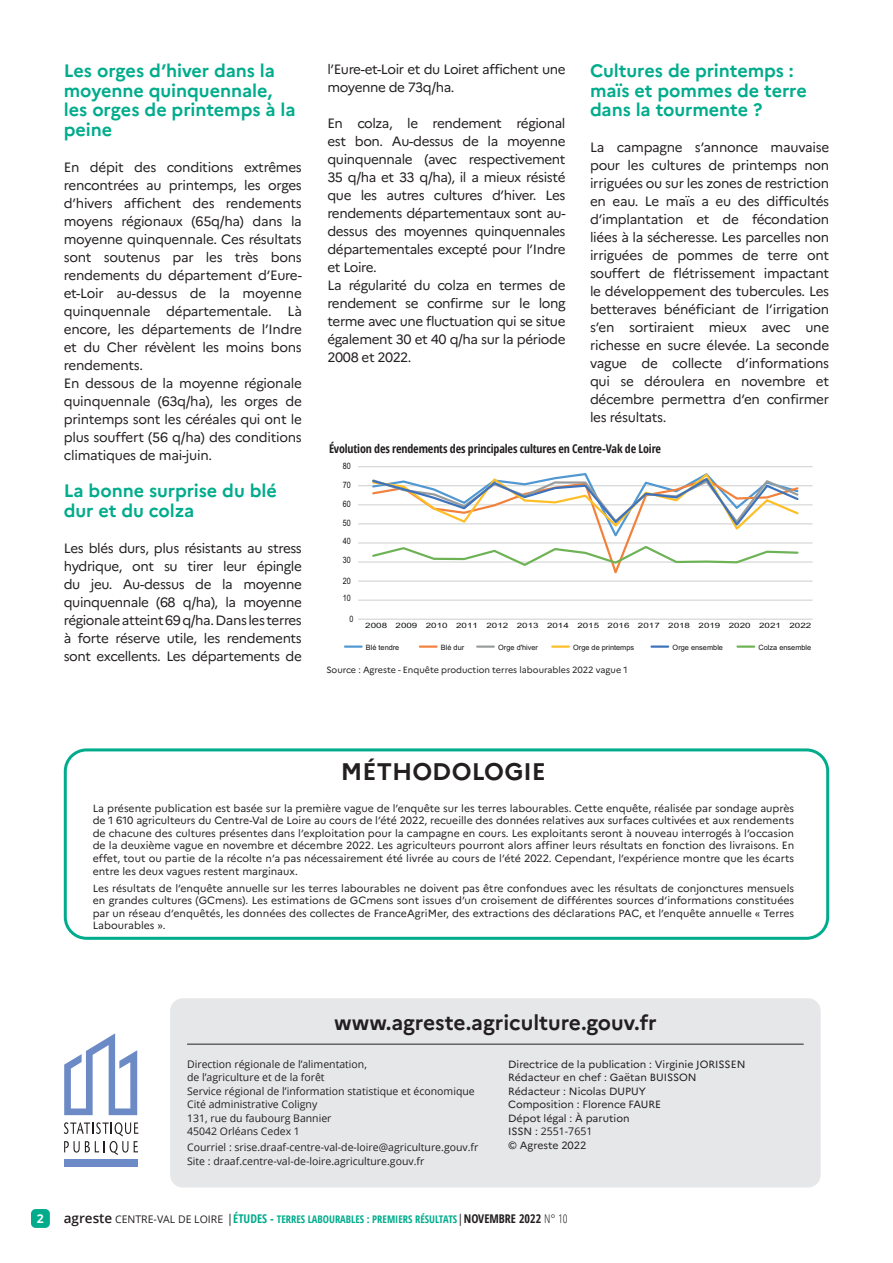
<style>
.page{position:relative;width:893px;height:1263px;background:#fff}
.page>*{position:absolute;margin:0;border:0;box-sizing:border-box;transform-origin:0 0}
.t1{font:700 24px "Marianne";color:#231f20}
.t2{font:700 21px "Marianne";color:#231f20}
.t3{font:700 18px/19.5px "Marianne";letter-spacing:-.005em;color:#00ac8c}
.t4{font:13.5px/18px "Marianne";letter-spacing:-.03em;color:#231f20;text-align:justify}
.t5{font:700 12.15px "Open Sans";color:#fff}
.Titre_Grap___Trait{font:700 12px "Open Sans Condensed";letter-spacing:-.01em;color:#231f20}
.t6{font:10.5px/12.6px "Marianne";color:#231f20;text-align:justify}
.t7{font:10.5px "Open Sans";color:#231f20}
.t8{font:700 10.5px "Open Sans Condensed";color:#00ac8c}
.Source_graph___filet{font:9px "Marianne";color:#231f20}
.t9{font:8.85px "Arial Narrow";color:#101315}
.t10{font:7.35px "Arial";color:#101315}
.t11{font:7.35px "Arial";color:#101315;scale:1.34 1}
.s1{font-family:"Open Sans"}
.s2{font-family:"Open Sans";font-weight:600;font-size:13.5px;color:#231f20}
.s3{font-family:"Open Sans";font-weight:400;color:#231f20}
.s4{font-family:"Open Sans";font-weight:400;font-size:12px;color:#231f20}
.s5{font-size:12px}
.s6{font-size:12px;color:#231f20}
.s7{font-weight:300;font-size:12px;color:#231f20}
</style>
<div class="page">
<div style="left:31px;top:1209px;width:19px;height:19px;background:#00ac8c;border-radius:5px"></div>
<hr style="left:358px;top:466px;width:455px;height:1px;background:#cfd1d0">
<hr style="left:358px;top:485px;width:455px;height:1px;background:#cfd1d0">
<hr style="left:358px;top:504px;width:455px;height:1px;background:#cfd1d0">
<hr style="left:358px;top:523px;width:455px;height:1px;background:#cfd1d0">
<hr style="left:358px;top:542px;width:455px;height:1px;background:#cfd1d0">
<hr style="left:358px;top:561px;width:455px;height:1px;background:#cfd1d0">
<hr style="left:358px;top:581px;width:455px;height:1px;background:#cfd1d0">
<hr style="left:358px;top:600px;width:455px;height:1px;background:#cfd1d0">
<hr style="left:358px;top:619px;width:455px;height:1px;background:#cfd1d0">
<svg style="left:370px;top:473px;width:430px;height:101px"></svg>
<hr style="left:345px;top:645px;width:17px;height:3px;background:#4f98d2">
<hr style="left:420px;top:645px;width:17px;height:3px;background:#f2813c">
<hr style="left:477px;top:645px;width:17px;height:3px;background:#999c9d">
<hr style="left:552px;top:645px;width:17px;height:3px;background:#fdbe26">
<hr style="left:651px;top:645px;width:17px;height:3px;background:#3d73ba">
<hr style="left:737px;top:645px;width:17px;height:3px;background:#6db255">
<div style="left:64px;top:748px;width:765px;height:192px;border:3px solid #00ac8c;border-radius:21px"></div>
<div style="left:64px;top:1159px;width:73px;height:8px;background:#6c8bc6"></div>
<svg style="left:64px;top:1122px;width:74px;height:33px"></svg>
<svg style="left:64px;top:1033px;width:73px;height:82px"></svg>
<div style="left:170px;top:998px;width:651px;height:189px;background:#e6e7e9;border-radius:13px"></div>
<hr style="left:187px;top:1044px;width:617px;height:1px;background:#231f20">
<p class="t3" style="left:64px;top:61px;width:233px">Les orges d’hiver dans la moyenne quinquennale, les orges de printemps à la peine</p>
<p class="t4" style="left:64px;top:158px;width:240px">En dépit des conditions extrêmes rencontrées au printemps, les orges d’hivers affichent des rendements moyens régionaux (65q/ha) dans la moyenne quinquennale. Ces résultats sont soutenus par les très bons rendements du département d’Eure&shy;et-Loir au-dessus de la moyenne quinquennale départementale. Là encore, les départements de l’Indre et du Cher révèlent les moins bons rendements.</p>
<p class="t4" style="left:64px;top:374px;width:240px">En dessous de la moyenne régionale quinquennale (63q/ha), les orges de printemps sont les céréales qui ont le plus souffert (56 q/ha) des conditions climatiques de mai-juin.</p>
<p class="t3" style="left:64px;top:481px;width:215px">La bonne surprise du blé dur et du colza</p>
<p class="t4" style="left:64px;top:539px;width:240px">Les blés durs, plus résistants au stress hydrique, ont su tirer leur épingle du jeu. Au-dessus de la moyenne quinquennale (68 q/ha), la moyenne régionale atteint 69 q/ha. Dans les terres à forte réserve utile, les rendements sont excellents. Les départements de</p>
<p class="t4" style="left:327px;top:60px;width:240px">l’Eure-et-Loir et du Loiret affichent une moyenne de 73q/ha.</p>
<p class="t4" style="left:327px;top:114px;width:240px">En colza, le rendement régional est bon. Au-dessus de la moyenne quinquennale (avec respectivement 35 q/ha et 33 q/ha), il a mieux résisté que les autres cultures d’hiver. Les rendements départementaux sont au&shy;dessus des moyennes quinquennales départementales excepté pour l’Indre et Loire.</p>
<p class="t4" style="left:327px;top:276px;width:240px">La régularité du colza en termes de rendement se confirme sur le long terme avec une fluctuation qui se situe également 30 et 40 q/ha sur la période 2008 et 2022.</p>
<p class="t3" style="left:590px;top:61px;width:218px">Cultures de printemps : maïs et pommes de terre dans la tourmente ?</p>
<p class="t4" style="left:590px;top:138px;width:241px">La campagne s’annonce mauvaise pour les cultures de printemps non irriguées ou sur les zones de restriction en eau. Le maïs a eu des difficultés d’implantation et de fécondation liées à la sécheresse. Les parcelles non irriguées de pommes de terre ont souffert de flétrissement impactant le développement des tubercules. Les betteraves bénéficiant de l’irrigation s’en sortiraient mieux avec une richesse en sucre élevée. La seconde vague de collecte d’informations qui se déroulera en novembre et décembre permettra d’en confirmer les résultats.</p>
<p class="Titre_Grap___Trait" style="left:329px;top:440px;width:334px">Évolution des rendements des principales cultures en Centre-Vak de Loire</p>
<p class="t9" style="left:343px;top:459px;width:10px">80</p>
<p class="t9" style="left:343px;top:478px;width:10px">70</p>
<p class="t9" style="left:343px;top:498px;width:10px">60</p>
<p class="t9" style="left:343px;top:517px;width:10px">50</p>
<p class="t9" style="left:343px;top:534px;width:10px">40</p>
<p class="t9" style="left:343px;top:554px;width:10px">30</p>
<p class="t9" style="left:343px;top:574px;width:10px">20</p>
<p class="t9" style="left:343px;top:592px;width:10px">10</p>
<p class="t9" style="left:349px;top:612px;width:6px">0</p>
<p class="t11" style="left:365px;top:621px;width:334px">2008 2009 2010 2011 2012 2013 2014 2015 2016 2017 2018 2019 2020 2021 2022</p>
<p class="t10" style="left:366px;top:643px;width:35px">Blé tendre</p>
<p class="t10" style="left:441px;top:643px;width:25px">Blé dur</p>
<p class="t10" style="left:498px;top:643px;width:41px">Orge d'hiver</p>
<p class="t10" style="left:573px;top:643px;width:62px">Orge de printemps</p>
<p class="t10" style="left:673px;top:643px;width:52px">Orge ensemble</p>
<p class="t10" style="left:758px;top:643px;width:54px">Colza ensemble</p>
<p class="Source_graph___filet" style="left:326px;top:664px;width:303px">Source : Agreste - Enquête production terres labourables 2022 vague 1</p>
<p class="t1" style="left:341px;top:756px;width:206px">MÉTHODOLOGIE</p>
<p class="t6" style="left:93px;top:802px;width:703px">La présente publication est basée sur la première vague de l’enquête sur les terres labourables. Cette enquête, réalisée par sondage auprès de 1 610 agriculteurs du Centre-Val de Loire au cours de l’été 2022, recueille des données relatives aux surfaces cultivées et aux rendements de chacune des cultures présentes dans l’exploitation pour la campagne en cours. Les exploitants seront à nouveau interrogés à l’occasion de la deuxième vague en novembre et décembre 2022. Les agriculteurs pourront alors affiner leurs résultats en fonction des livraisons. En effet, tout ou partie de la récolte n’a pas nécessairement été livrée au cours de l’été 2022. Cependant, l’expérience montre que les écarts entre les deux vagues restent marginaux.</p>
<p class="t6" style="left:93px;top:881px;width:703px">Les résultats de l’enquête annuelle sur les terres labourables ne doivent pas être confondues avec les résultats de conjonctures mensuels en grandes cultures (GCmens). Les estimations de GCmens sont issues d’un croisement de différentes sources d’informations constituées par un réseau d’enquêtés, les données des collectes de FranceAgriMer, des extractions des déclarations PAC, et l’enquête annuelle « Terres Labourables ».</p>
<p class="t2" style="left:334px;top:1010px;width:324px">www.agreste.agriculture.gouv.fr</p>
<p class="t7" style="left:187px;top:1057px;width:181px">Direction régionale de l’alimentation,</p>
<p class="t7" style="left:187px;top:1070px;width:139px">de l’agriculture et de la forêt</p>
<p class="t7" style="left:187px;top:1084px;width:289px">Service régional de l’information statistique et économique</p>
<p class="t7" style="left:187px;top:1097px;width:132px">Cité administrative Coligny</p>
<p class="t7" style="left:187px;top:1111px;width:146px">131, rue du faubourg Bannier</p>
<p class="t7" style="left:187px;top:1124px;width:114px">45042 Orléans Cedex 1</p>
<p class="t7" style="left:187px;top:1140px;width:293px">Courriel : srise.draaf-centre-val-de-loire@agriculture.gouv.fr</p>
<p class="t7" style="left:187px;top:1153px;width:239px">Site : draaf.centre-val-de-loire.agriculture.gouv.fr</p>
<p class="t6" style="left:508px;top:1058px;width:239px">Directrice de la publication : Virginie JORISSEN</p>
<p class="t6" style="left:508px;top:1071px;width:190px">Rédacteur en chef : Gaëtan BUISSON</p>
<p class="t6" style="left:508px;top:1085px;width:139px">Rédacteur : Nicolas DUPUY</p>
<p class="t6" style="left:508px;top:1098px;width:155px">Composition : Florence FAURE</p>
<p class="t6" style="left:508px;top:1111px;width:123px;line-height:13.5px">Dépot légal : À parution<br>ISSN : <span class="s1">2551-7651</span></p>
<p class="t6" style="left:508px;top:1139px;width:80px">© Agreste 2022</p>
<p class="t5" style="left:37px;top:1210px;width:8px">2</p>
<p class="t8" style="left:64px;top:1211px;width:505px"><span class="s2">agreste</span> <span class="s3">CENTRE-VAL DE LOIRE</span> <span class="s4">|</span><span class="s5">ÉTUDES -</span> TERRES LABOURABLES : PREMIERS RÉSULTATS<span class="s4">|</span><span class="s6">NOVEMBRE 2022</span> <span class="s7">N° 10</span></p>
</div>
